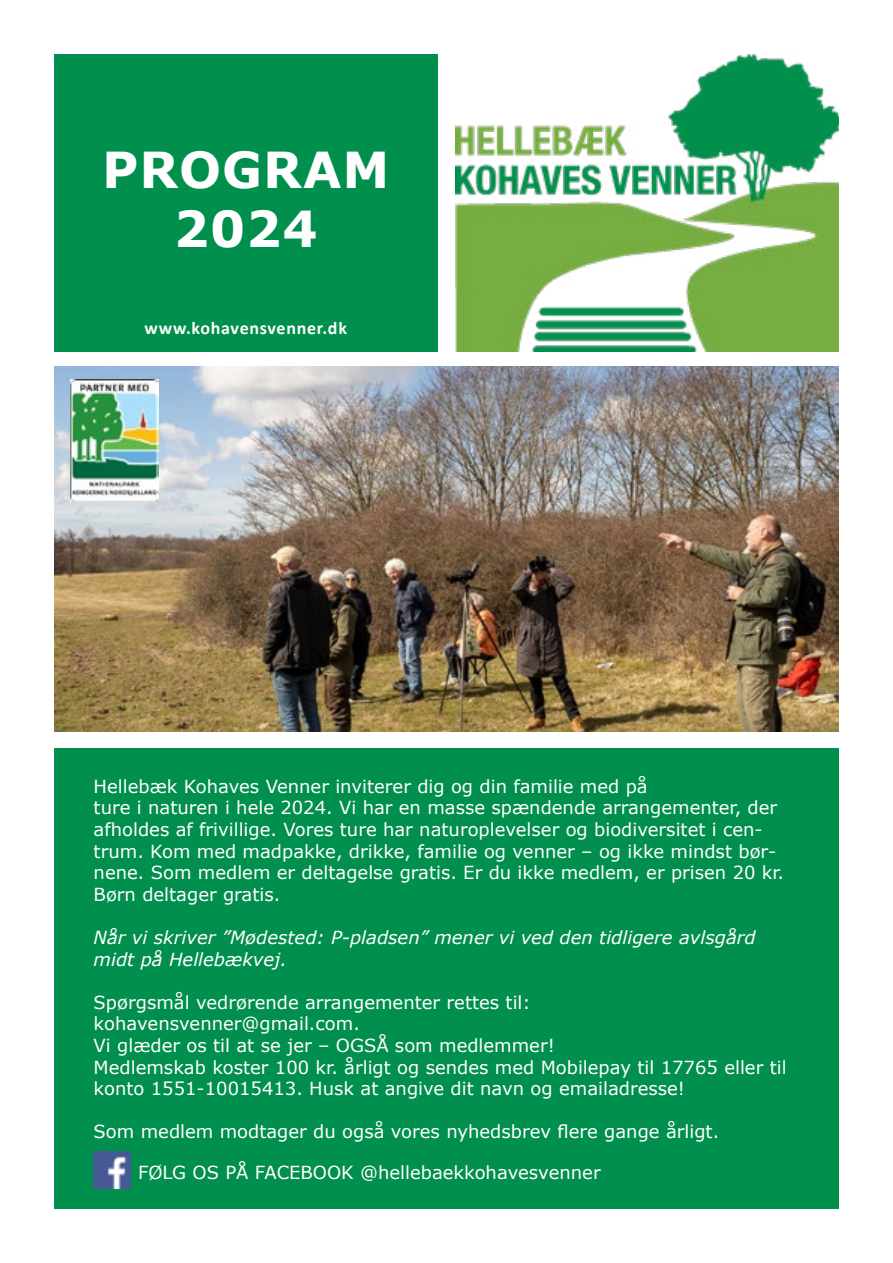
<style>
.page{position:relative;width:893px;height:1263px;background:#fff}
.page>*{position:absolute;margin:0;border:0;box-sizing:border-box;transform-origin:0 0}
.t1{font:700 49.5px "Verdana";letter-spacing:.02em;color:#fff}
.t2{font:18px/21.6px "Verdana";color:#fff}
.t3{font:italic 18px/21.6px "Verdana";color:#fff}
.t4{font:700 18px "Calibri";letter-spacing:.04em;color:#fff}
</style>
<div class="page">
<img style="left:54px;top:367px;width:785px;height:364px">
<img style="left:455px;top:54px;width:384px;height:297px">
<div style="left:54px;top:54px;width:383px;height:297px;background:#008f4c"></div>
<div style="left:54px;top:748px;width:785px;height:461px;background:#008f4c"></div>
<img style="left:94px;top:1151px;width:37px;height:37px">
<img style="left:70px;top:379px;width:89px;height:122px">
<p class="t1" style="left:102px;top:135px;width:289px">PROGRAM</p>
<p class="t1" style="left:174px;top:194px;width:145px">2024</p>
<p class="t4" style="left:145px;top:315px;width:204px">www.kohavensvenner.dk</p>
<p class="t2" style="left:94px;top:775px;width:556px">Hellebæk Kohaves Venner inviterer dig og din familie med på</p>
<p class="t2" style="left:94px;top:797px;width:692px">ture i naturen i hele 2024. Vi har en masse spændende arrangementer, der afholdes af frivillige. Vores ture har naturoplevelser og biodiversitet i cen&shy;trum. Kom med madpakke, drikke, familie og venner – og ikke mindst bør&shy;nene. Som medlem er deltagelse gratis. Er du ikke medlem, er prisen 20 kr.<br>Børn deltager gratis.</p>
<p class="t3" style="left:94px;top:926px;width:664px">Når vi skriver ”Mødested: P-pladsen” mener vi ved den tidligere avlsgård midt på Hellebækvej.</p>
<p class="t2" style="left:94px;top:991px;width:439px">Spørgsmål vedrørende arrangementer rettes til:</p>
<p class="t2" style="left:94px;top:1013px;width:268px">kohavensvenner@gmail.com.</p>
<p class="t2" style="left:94px;top:1034px;width:463px">Vi glæder os til at se jer – OGSÅ som medlemmer!</p>
<p class="t2" style="left:94px;top:1056px;width:694px">Medlemskab koster 100 kr. årligt og sendes med Mobilepay til 17765 eller til konto 1551-10015413. Husk at angive dit navn og emailadresse!</p>
<p class="t2" style="left:94px;top:1121px;width:627px">Som medlem modtager du også vores nyhedsbrev flere gange årligt.</p>
<p class="t2" style="left:138px;top:1162px;width:464px">FØLG OS PÅ FACEBOOK @hellebaekkohavesvenner</p>
</div>
